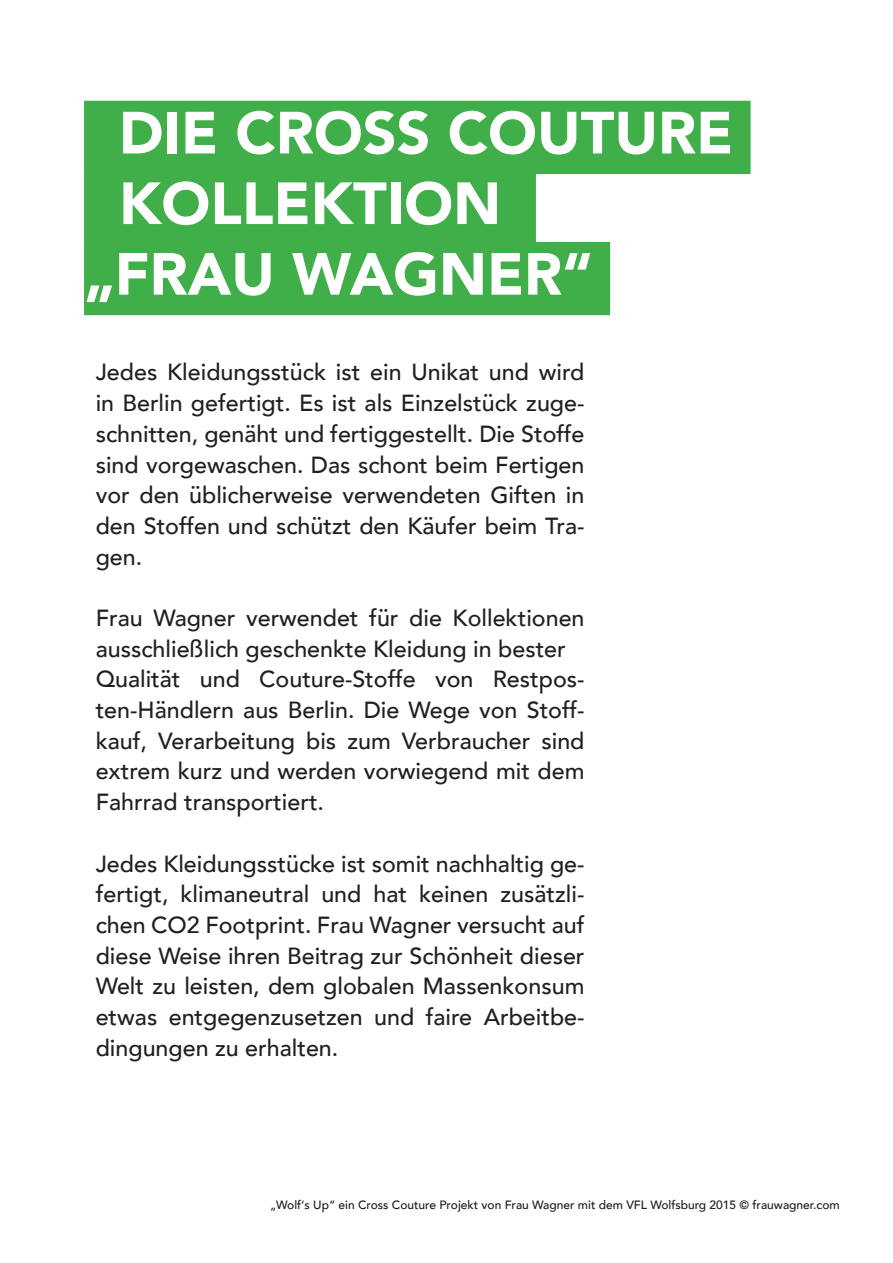
<style>
.page{position:relative;width:893px;height:1263px;background:#fff}
.page>*{position:absolute;margin:0;border:0;box-sizing:border-box;transform-origin:0 0}
.t1{font:900 58.8px "Avenir";color:#fff}
.t2{font:500 23.25px/30.8px "Avenir";color:#231f20;text-align:justify}
.t3{font:500 12px "Avenir";color:#1d1819}
</style>
<div class="page">
<div style="left:84px;top:101px;width:667px;height:73px;background:#40ae49"></div>
<div style="left:84px;top:171px;width:452px;height:74px;background:#40ae49"></div>
<div style="left:84px;top:242px;width:526px;height:73px;background:#40ae49"></div>
<h1 class="t1" style="left:119px;top:95px;width:616px">DIE CROSS COUTURE</h1>
<h1 class="t1" style="left:119px;top:165px;width:384px">KOLLEKTION</h1>
<h1 class="t1" style="left:84px;top:236px;width:510px">„FRAU WAGNER“</h1>
<p class="t2" style="left:96px;top:358px;width:490px">Jedes Kleidungsstück ist ein Unikat und wird in Berlin gefertigt. Es ist als Einzelstück zuge&shy;schnitten, genäht und fertiggestellt. Die Stoffe sind vorgewaschen. Das schont beim Fertigen vor den üblicherweise verwendeten Giften in den Stoffen und schützt den Käufer beim Tra&shy;gen.</p>
<p class="t2" style="left:96px;top:603px;width:490px;text-align:left">Frau Wagner verwendet für die Kollektionen ausschließlich geschenkte Kleidung in bester Qualität und Couture-Stoffe von Restpos&shy;ten-Händlern aus Berlin. Die Wege von Stoff&shy;kauf, Verarbeitung bis zum Verbraucher sind extrem kurz und werden vorwiegend mit dem Fahrrad transportiert.</p>
<p class="t2" style="left:96px;top:849px;width:490px">Jedes Kleidungsstücke ist somit nachhaltig ge&shy;fertigt, klimaneutral und hat keinen zusätzli&shy;chen CO2 Footprint. Frau Wagner versucht auf diese Weise ihren Beitrag zur Schönheit dieser Welt zu leisten, dem globalen Massenkonsum etwas entgegenzusetzen und faire Arbeitbe&shy;dingungen zu erhalten.</p>
<p class="t3" style="left:270px;top:1197px;width:571px">„Wolf‘s Up“ ein Cross Couture Projekt von Frau Wagner mit dem VFL Wolfsburg 2015 © frauwagner.com</p>
</div>
